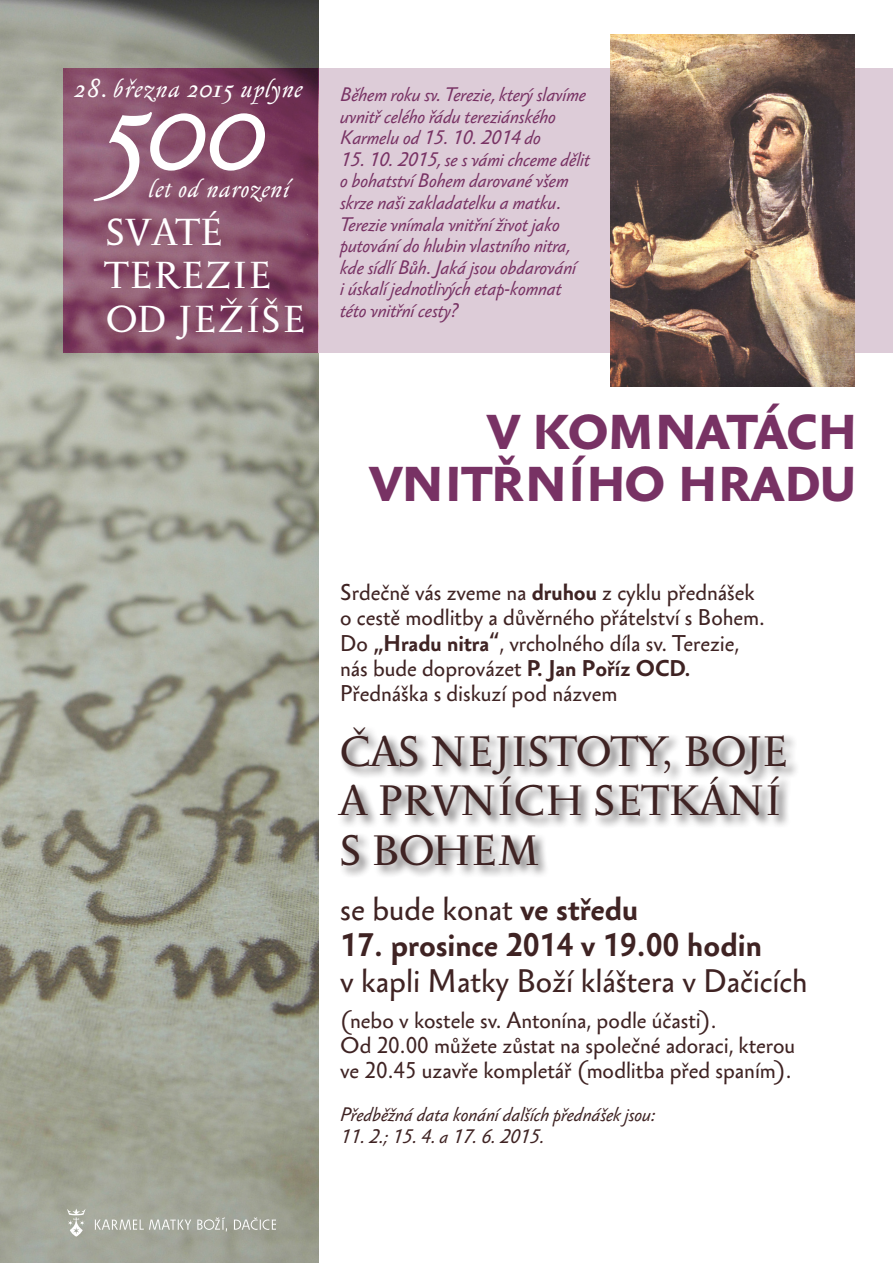
<style>
.page{position:relative;width:893px;height:1263px;background:#fff}
.page>*{position:absolute;margin:0;border:0;box-sizing:border-box;transform-origin:0 0}
.t1{font:italic 112.5px "Serapion II";color:#fff}
.t2{font:700 45px/52.5px "Sebastian Medium Pro";letter-spacing:.02em;color:#783264;text-align:right}
.t3{font:39px/49.5px "Serapion IISC";letter-spacing:.03em;color:#3f2323}
.t4{font:34.5px/43.5px "Serapion II";letter-spacing:.08em;color:#fff}
.t5{font:30px/36px "Sebastian Text Pro";color:#3f2323}
.t6{font:italic 24px "Serapion II";letter-spacing:.04em;color:#fff}
.t7{font:21px/25.2px "Sebastian Text Pro";color:#3f2323}
.t8{font:italic 18px/21.6px "Sebastian Text Pro";color:#783264}
.t9{font:italic 18px "Sebastian Text Pro";color:#3f2323}
.s1{font-weight:700}
</style>
<div class="page">
<div style="left:319px;top:68px;width:574px;height:285px;background:#ddccd8"></div>
<img style="left:0;top:0;width:319px;height:1263px">
<img style="left:611px;top:34px;width:244px;height:353px">
<svg style="left:64px;top:68px;width:255px;height:285px;background:#864d69"></svg>
<div style="left:336px;top:725px;width:546px;height:200px;background:#231f20;opacity:.75"></div>
<svg style="left:95px;top:1219px;width:96px;height:11px"></svg>
<svg style="left:197px;top:1217px;width:30px;height:14px"></svg>
<svg style="left:234px;top:1217px;width:42px;height:13px"></svg>
<svg style="left:67px;top:1208px;width:19px;height:28px"></svg>
<p class="t6" style="left:74px;top:75px;width:230px">28. března 2015 uplyne</p>
<p class="t1" style="left:103px;top:64px;width:167px">500</p>
<p class="t6" style="left:149px;top:175px;width:142px">let od narození</p>
<p class="t4" style="left:106px;top:212px;width:200px">SVATÉ<br>TEREZIE<br>OD JEŽÍŠE</p>
<p class="t8" style="left:340px;top:84px;width:247px">Během roku sv. Terezie, který slavíme uvnitř celého řádu tereziánského<br>Karmelu od 15. 10. 2014 do</p>
<p class="t8" style="left:340px;top:149px;width:251px">15. 10. 2015, se s vámi chceme dělit o bohatství Bohem darované všem skrze naši zakladatelku a matku.</p>
<p class="t8" style="left:340px;top:213px;width:237px">Terezie vnímala vnitřní život jako putování do hlubin vlastního nitra, kde sídlí Bůh. Jaká jsou obdarování i úskalí jednotlivých etap-komnat této vnitřní cesty?</p>
<p class="t2" style="left:370px;top:407px;width:488px">V KOMNATÁCH<br>VNITŘNÍHO HRADU</p>
<p class="t7" style="left:340px;top:580px;width:426px">Srdečně vás zveme na <span class="s1">druhou</span> z cyklu přednášek o cestě modlitby a důvěrného přátelství s Bohem.<br>Do <span class="s1">„Hradu nitra“</span>, vrcholného díla sv. Terezie, nás bude doprovázet <span class="s1">P. Jan Poříz OCD.</span></p>
<p class="t7" style="left:340px;top:681px;width:279px">Přednáška s diskuzí pod názvem</p>
<p class="t3" style="left:340px;top:729px;width:449px">ČAS NEJISTOTY, BOJE<br>A PRVNÍCH SETKÁNÍ<br>S BOHEM</p>
<p class="t5" style="left:340px;top:891px;width:299px">se bude konat <span class="s1">ve středu</span></p>
<p class="t5" style="left:340px;top:927px;width:469px"><span class="s1">17. prosince 2014 v 19.00 hodin<br></span>v kapli Matky Boží kláštera v Dačicích</p>
<p class="t7" style="left:340px;top:1008px;width:378px">(nebo v kostele sv. Antonína, podle účasti).</p>
<p class="t7" style="left:340px;top:1033px;width:457px">Od 20.00 můžete zůstat na společné adoraci, kterou</p>
<p class="t7" style="left:340px;top:1058px;width:453px">ve 20.45 uzavře kompletář (modlitba před spaním).</p>
<p class="t9" style="left:340px;top:1104px;width:317px">Předběžná data konání dalších přednášek jsou:</p>
<p class="t9" style="left:340px;top:1126px;width:206px">11. 2.; 15. 4. a 17. 6. 2015.</p>
</div>
